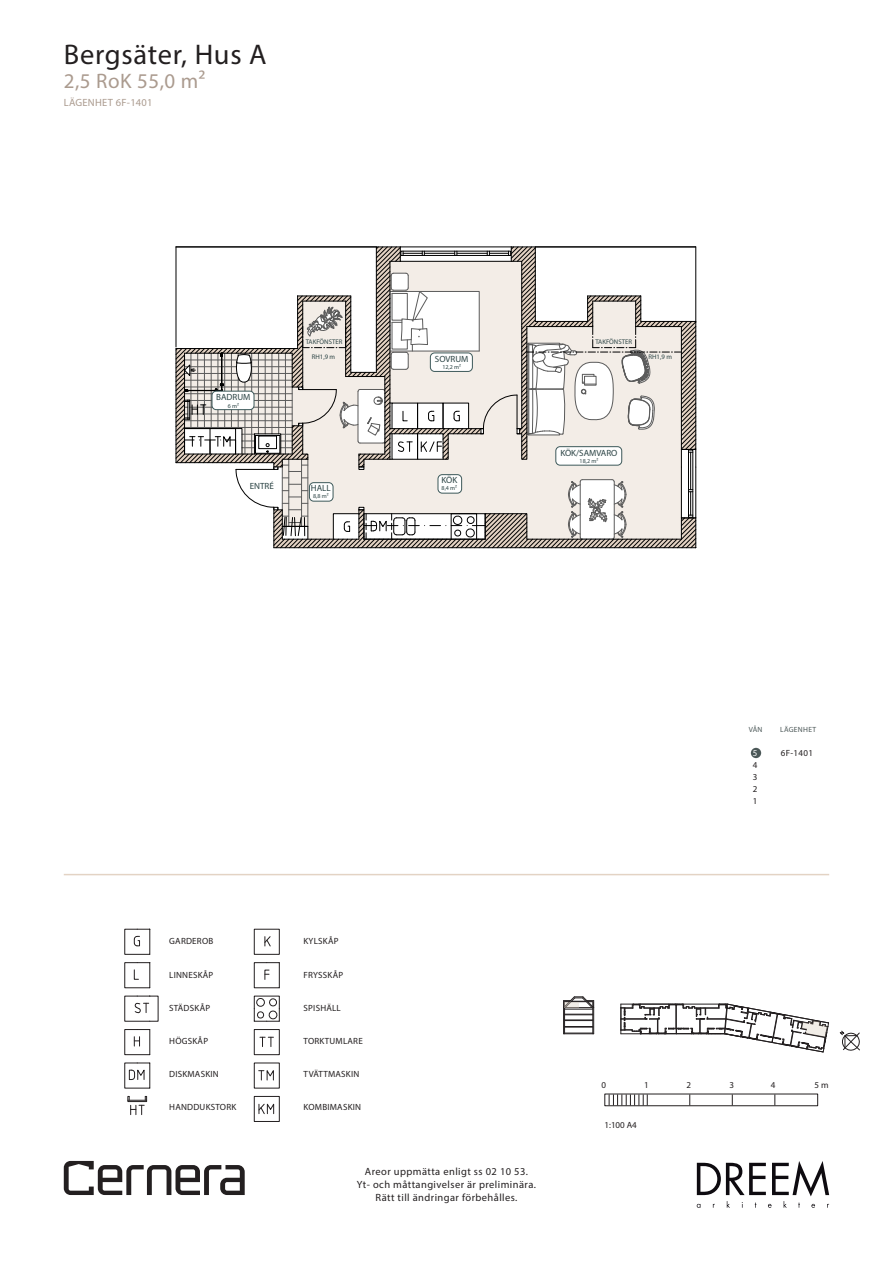
<style>
.page{position:relative;width:893px;height:1263px;background:#fff}
.page>*{position:absolute;margin:0;border:0;box-sizing:border-box;transform-origin:0 0}
.Underrubriker{font:28.5px "Myriad Pro";letter-spacing:.025em;color:#231f20}
.Underrubriker-2{font:21px "Myriad Pro";letter-spacing:.025em;color:#ab9b8f}
.t1{font:10.5px/13px "Myriad Pro";letter-spacing:.04em;color:#231f20;text-align:center}
.Underrubriker-3{font:10.5px "Myriad Pro";letter-spacing:.025em;color:#ab9b8f}
.Underrubriker-4{font:9px "Myriad Pro";letter-spacing:.025em;color:#231f20}
.t2{font:9px "Futura PT";color:#2c4445}
.Underrubriker-5{font:9px "Myriad Pro";color:#fff}
.Underrubriker-6{font:7.5px "Myriad Pro";letter-spacing:.04em;color:#4c5858}
.t3{font:6.75px "Futura PT";color:#2c4445}
.t4{font:6px "Futura PT";color:#2c4445}
</style>
<div class="page">
<svg style="left:175px;top:246px;width:522px;height:303px"></svg>
<div style="left:125px;top:1029px;width:25px;height:26px;border:1px solid #231f20"></div>
<svg style="left:134px;top:1037px;width:6px;height:9px"></svg>
<svg style="left:134px;top:969px;width:5px;height:11px"></svg>
<svg style="left:134px;top:936px;width:6px;height:10px"></svg>
<div style="left:254px;top:962px;width:25px;height:26px;border:1px solid #231f20"></div>
<svg style="left:265px;top:970px;width:4px;height:10px"></svg>
<svg style="left:264px;top:936px;width:7px;height:10px"></svg>
<svg style="left:135px;top:1003px;width:14px;height:10px"></svg>
<svg style="left:254px;top:998px;width:26px;height:24px"></svg>
<div style="left:254px;top:1029px;width:25px;height:26px;border:1px solid #231f20"></div>
<svg style="left:260px;top:1037px;width:13px;height:9px"></svg>
<svg style="left:259px;top:1070px;width:15px;height:10px"></svg>
<svg style="left:129px;top:1063px;width:15px;height:17px"></svg>
<svg style="left:127px;top:1096px;width:20px;height:19px"></svg>
<svg style="left:258px;top:1103px;width:16px;height:11px"></svg>
<div style="left:254px;top:1096px;width:25px;height:26px;border:1px solid #231f20"></div>
<div style="left:751px;top:748px;width:10px;height:10px;background:#4c5858;border-radius:50%"></div>
<hr style="left:64px;top:874px;width:765px;height:1px;background:#e3d3c4">
<svg style="left:563px;top:996px;width:297px;height:57px"></svg>
<svg style="left:64px;top:1161px;width:181px;height:34px"></svg>
<svg style="left:697px;top:1161px;width:132px;height:47px"></svg>
<div style="left:605px;top:1094px;width:213px;height:12px;border:1px solid #231f20"></div>
<svg style="left:609px;top:1094px;width:39px;height:11px"></svg>
<p class="Underrubriker" style="left:64px;top:37px;width:204px">Bergsäter, Hus A</p>
<p class="Underrubriker-2" style="left:64px;top:68px;width:143px">2,5 RoK 55,0 m²</p>
<p class="Underrubriker-3" style="left:64px;top:96px;width:90px">LÄGENHET 6F-1401</p>
<p class="t2" style="left:216px;top:392px;width:36px">BADRUM</p>
<p class="t4" style="left:228px;top:402px;width:13px">6 m²</p>
<p class="t2" style="left:250px;top:481px;width:26px">ENTRÉ</p>
<p class="t3" style="left:306px;top:337px;width:38px">TAKFÖNSTER</p>
<p class="t3" style="left:595px;top:337px;width:38px">TAKFÖNSTER</p>
<p class="t3" style="left:312px;top:352px;width:25px">RH1,9 m</p>
<p class="t2" style="left:435px;top:354px;width:35px">SOVRUM</p>
<p class="t4" style="left:442px;top:364px;width:20px">12,2 m²</p>
<p class="t3" style="left:649px;top:352px;width:25px">RH1,9 m</p>
<p class="t2" style="left:311px;top:483px;width:21px">HALL</p>
<p class="t4" style="left:313px;top:493px;width:17px">8,8 m²</p>
<p class="t2" style="left:441px;top:475px;width:17px">KÖK</p>
<p class="t4" style="left:442px;top:485px;width:17px">8,4 m²</p>
<p class="t2" style="left:560px;top:447px;width:59px">KÖK/SAMVARO</p>
<p class="t4" style="left:580px;top:457px;width:20px">18,2 m²</p>
<p class="Underrubriker-6" style="left:749px;top:725px;width:15px">VÅN</p>
<p class="Underrubriker-6" style="left:780px;top:725px;width:38px">LÄGENHET</p>
<p class="Underrubriker-5" style="left:753px;top:747px;width:6px">5</p>
<p class="Underrubriker-4" style="left:753px;top:759px;width:6px">4</p>
<p class="Underrubriker-4" style="left:753px;top:771px;width:6px">3</p>
<p class="Underrubriker-4" style="left:753px;top:783px;width:6px">2</p>
<p class="Underrubriker-4" style="left:753px;top:795px;width:6px">1</p>
<p class="Underrubriker-4" style="left:781px;top:747px;width:34px">6F-1401</p>
<p class="Underrubriker-4" style="left:304px;top:936px;width:36px">KYLSKÅP</p>
<p class="Underrubriker-4" style="left:304px;top:969px;width:41px">FRYSSKÅP</p>
<p class="Underrubriker-4" style="left:304px;top:1002px;width:39px">SPISHÄLL</p>
<p class="Underrubriker-4" style="left:304px;top:1035px;width:61px">TORKTUMLARE</p>
<p class="Underrubriker-4" style="left:304px;top:1068px;width:57px">TVÄTTMASKIN</p>
<p class="Underrubriker-4" style="left:169px;top:936px;width:46px">GARDEROB</p>
<p class="Underrubriker-4" style="left:169px;top:969px;width:46px">LINNESKÅP</p>
<p class="Underrubriker-4" style="left:169px;top:1002px;width:43px">STÄDSKÅP</p>
<p class="Underrubriker-4" style="left:169px;top:1035px;width:40px">HÖGSKÅP</p>
<p class="Underrubriker-4" style="left:169px;top:1068px;width:51px">DISKMASKIN</p>
<p class="Underrubriker-4" style="left:169px;top:1102px;width:69px">HANDDUKSTORK</p>
<p class="Underrubriker-4" style="left:304px;top:1102px;width:59px">KOMBIMASKIN</p>
<p class="t1" style="left:357px;top:1165px;width:180px">Areor uppmätta enligt ss 02 10 53.<br>Yt- och måttangivelser är preliminära.<br>Rätt till ändringar förbehålles.</p>
<p class="Underrubriker-4" style="left:601px;top:1079px;width:6px">0</p>
<p class="Underrubriker-4" style="left:644px;top:1079px;width:6px">1</p>
<p class="Underrubriker-4" style="left:687px;top:1079px;width:6px">2</p>
<p class="Underrubriker-4" style="left:729px;top:1079px;width:6px">3</p>
<p class="Underrubriker-4" style="left:771px;top:1079px;width:6px">4</p>
<p class="Underrubriker-4" style="left:814px;top:1079px;width:16px">5 m</p>
<p class="Underrubriker-4" style="left:604px;top:1119px;width:34px">1:100 A4</p>
</div>
